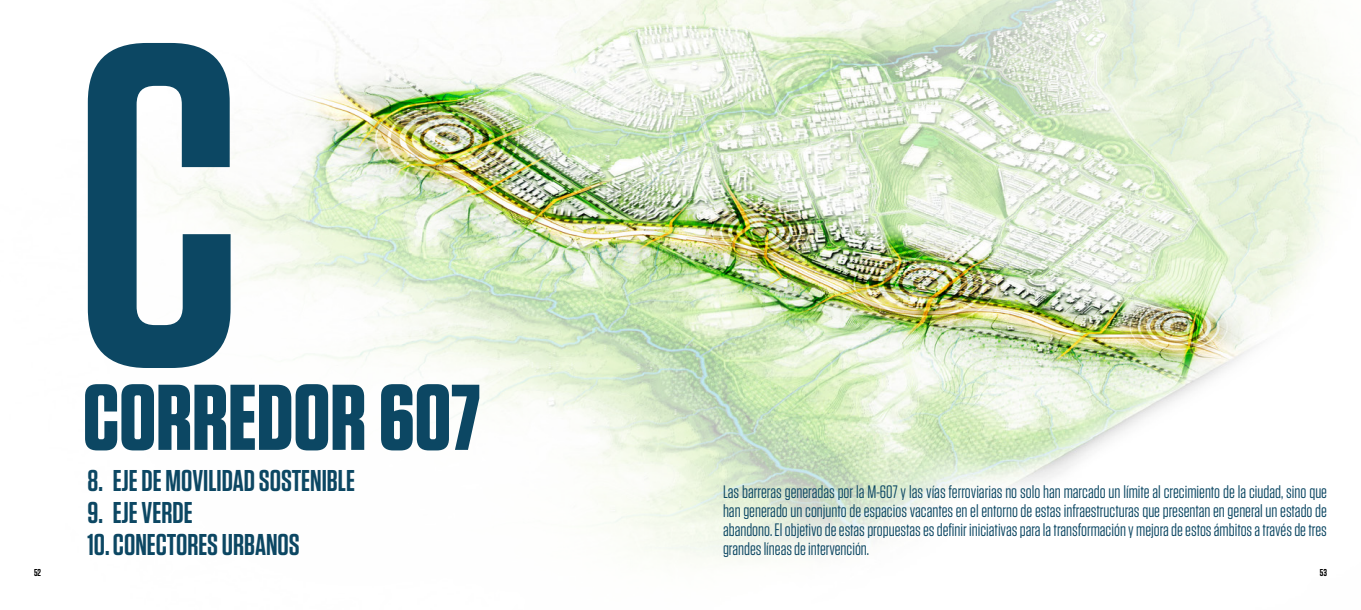
<style>
.page{position:relative;width:1361px;height:610px;background:#fff}
.page>*{position:absolute;margin:0;border:0;box-sizing:border-box;transform-origin:0 0}
.separadora_letra{font:600 456px "Tungsten";color:#0c4763}
.separadora_titulo_capítulo{font:700 93px "Tungsten";color:#0c4763}
.separadora_indice{font:600 30px "Tungsten";color:#0c4763}
.separadora-texto_síntesis{font:18px/19px "Tungsten";color:#0c4763;text-align:justify}
.t1{font:600 10px "Tungsten";color:#000}
</style>
<div class="page">
<img style="left:153px;top:0;width:1194px;height:561px">
<p class="separadora_letra" style="left:74px;top:-34px;width:171px">C</p>
<p class="separadora_titulo_capítulo" style="left:83px;top:367px;width:399px">CORREDOR 607</p>
<p class="separadora_indice" style="left:87px;top:465px;width:269px">8. EJE DE MOVILIDAD SOSTENIBLE</p>
<p class="separadora_indice" style="left:87px;top:496px;width:107px">9. EJE VERDE</p>
<p class="separadora_indice" style="left:87px;top:528px;width:214px">10.CONECTORES URBANOS</p>
<p class="separadora-texto_síntesis" style="left:723px;top:482px;width:605px">Las barreras generadas por la M-607 y las vías ferroviarias no solo han marcado un límite al crecimiento de la ciudad, sino que han generado un conjunto de espacios vacantes en el entorno de estas infraestructuras que presentan en general un estado de abandono. El objetivo de estas propuestas es definir iniciativas para la transformación y mejora de estos ámbitos a través de tres grandes líneas de intervención.</p>
<p class="t1" style="left:34px;top:567px;width:9px">52</p>
<p class="t1" style="left:1319px;top:567px;width:9px">53</p>
</div>
